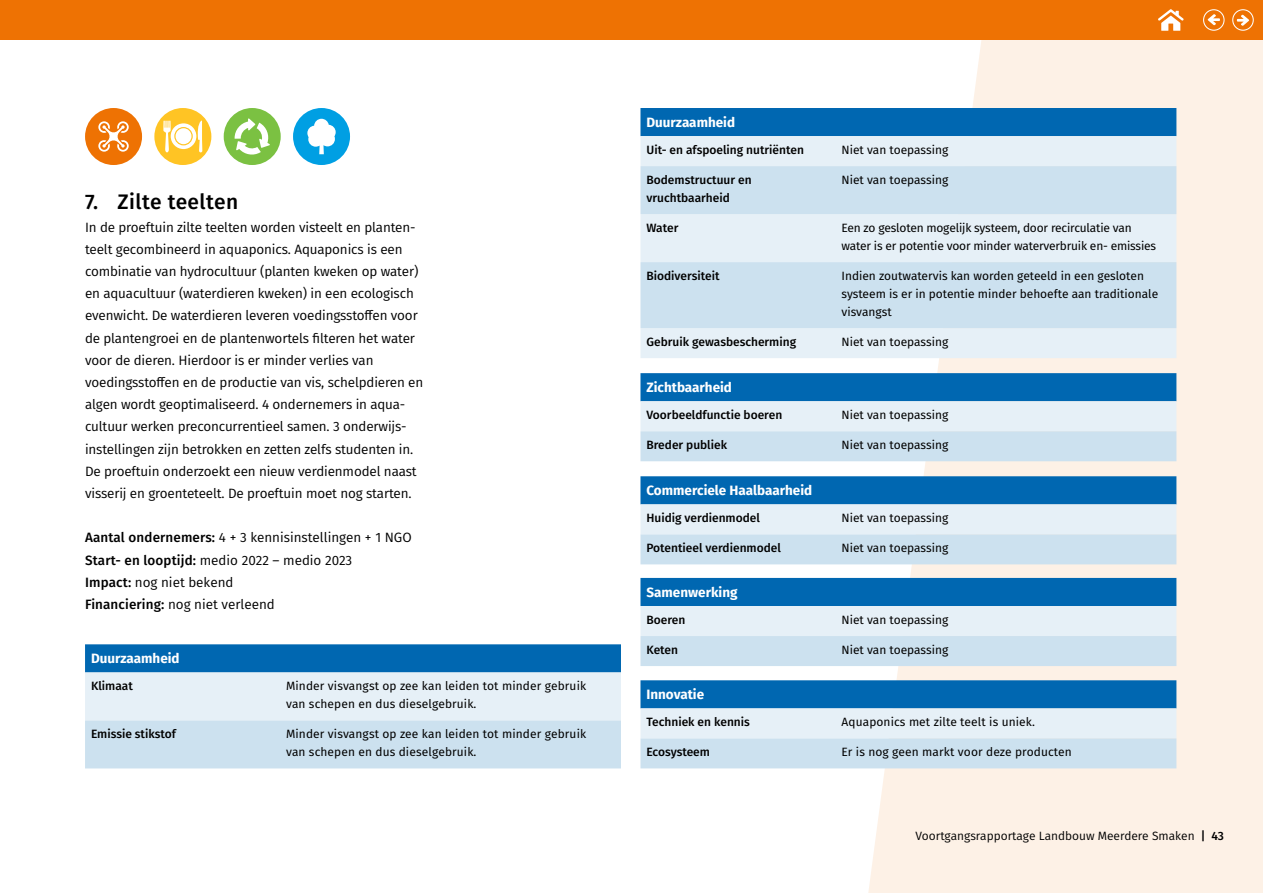
<style>
.page{position:relative;width:1263px;height:893px;background:#fff}
.page>*{position:absolute;margin:0;border:0;box-sizing:border-box;transform-origin:0 0}
.Paragraaf_2_bijlagen{font:500 21px "Fira Sans";letter-spacing:.02em;color:#000}
.Bodytekst_Wit_Na__P{font:13.5px/22.2px "Fira Sans";letter-spacing:-.01em;color:#000}
.Bodytekst_Wit_voor{font:13.5px/22.2px "Fira Sans";color:#000}
.Tabel_kopje__TH___wi{font:700 13.5px "Fira Sans";color:#fff}
.Tabel_Bodytekst_Wit{font:12px/18px "Fira Sans";color:#000}
.Tabel_Bodytekst_Wit-2{font:500 12px/18px "Fira Sans";color:#000}
.t1{font:12px "Fira Sans";color:#000}
.s1{font-weight:500}
</style>
<div class="page">
<svg style="left:868px;top:40px;width:395px;height:853px;background:#fcf1e7"></svg>
<div style="left:293px;top:108px;width:57px;height:57px;background:#009fe3;border-radius:50%"></div>
<svg style="left:307px;top:119px;width:29px;height:35px"></svg>
<div style="left:85px;top:108px;width:57px;height:57px;background:#ee7203;border-radius:50%"></div>
<svg style="left:98px;top:121px;width:31px;height:31px"></svg>
<div style="left:224px;top:108px;width:57px;height:57px;background:#7bc142;border-radius:50%"></div>
<svg style="left:235px;top:118px;width:35px;height:37px"></svg>
<div style="left:154px;top:108px;width:57px;height:57px;background:#ffc424;border-radius:50%"></div>
<svg style="left:163px;top:121px;width:39px;height:31px"></svg>
<svg style="left:85px;top:644px;width:536px;height:124px;background:#a8cbe4"></svg>
<div style="left:640px;top:108px;width:536px;height:28px;background:#0067b1"></div>
<div style="left:640px;top:136px;width:536px;height:222px;background:#e6f0f7"></div>
<svg style="left:640px;top:166px;width:536px;height:162px;background:#d3e5f1"></svg>
<svg style="left:640px;top:373px;width:536px;height:88px;background:#94bfde"></svg>
<svg style="left:640px;top:476px;width:536px;height:88px;background:#94bfde"></svg>
<svg style="left:640px;top:578px;width:536px;height:88px;background:#94bfde"></svg>
<svg style="left:640px;top:680px;width:536px;height:88px;background:#94bfde"></svg>
<div style="left:0;top:0;width:1263px;height:40px;background:#ee7203"></div>
<div style="left:1203px;top:9px;width:21px;height:22px;border:1px solid #fff;border-radius:50%"></div>
<svg style="left:1208px;top:14px;width:12px;height:11px"></svg>
<div style="left:1232px;top:9px;width:22px;height:22px;border:1px solid #fff;border-radius:50%"></div>
<svg style="left:1237px;top:15px;width:12px;height:11px"></svg>
<svg style="left:1158px;top:9px;width:26px;height:22px"></svg>
<h2 class="Paragraaf_2_bijlagen" style="left:85px;top:185px;width:155px">7. Zilte teelten</h2>
<p class="Bodytekst_Wit_Na__P" style="left:85px;top:215px;width:340px">In de proeftuin zilte teelten worden visteelt en planten&shy;teelt gecombineerd in aquaponics. Aquaponics is een combinatie van hydrocultuur (planten kweken op water) en aquacultuur (waterdieren kweken) in een ecologisch evenwicht. De waterdieren leveren voedingsstoffen voor de plantengroei en de plantenwortels filteren het water voor de dieren. Hierdoor is er minder verlies van voedingsstoffen en de productie van vis, schelpdieren en algen wordt geoptimaliseerd. 4 ondernemers in aqua&shy;cultuur werken preconcurrentieel samen. 3 onderwijs&shy;instellingen zijn betrokken en zetten zelfs studenten in.<br>De proeftuin onderzoekt een nieuw verdienmodel naast visserij en groenteteelt. De proeftuin moet nog starten.</p>
<p class="Bodytekst_Wit_voor" style="left:85px;top:526px;width:328px"><span class="s1">Aantal ondernemers:</span> 4 + 3 kennisinstellingen + 1 NGO<br><span class="s1">Start- en looptijd:</span> medio 2022 – medio 2023<br><span class="s1">Impact:</span> nog niet bekend</p>
<p class="Bodytekst_Wit_voor" style="left:85px;top:593px;width:191px"><span class="s1">Financiering:</span> nog niet verleend</p>
<p class="Tabel_kopje__TH___wi" style="left:91px;top:647px;width:90px">Duurzaamheid</p>
<p class="Tabel_Bodytekst_Wit-2" style="left:91px;top:677px;width:43px">Klimaat</p>
<p class="Tabel_Bodytekst_Wit" style="left:286px;top:677px;width:302px">Minder visvangst op zee kan leiden tot minder gebruik van schepen en dus dieselgebruik.</p>
<p class="Tabel_Bodytekst_Wit-2" style="left:91px;top:725px;width:86px">Emissie stikstof</p>
<p class="Tabel_Bodytekst_Wit" style="left:286px;top:725px;width:302px">Minder visvangst op zee kan leiden tot minder gebruik van schepen en dus dieselgebruik.</p>
<p class="Tabel_kopje__TH___wi" style="left:646px;top:111px;width:90px">Duurzaamheid</p>
<p class="Tabel_Bodytekst_Wit-2" style="left:646px;top:140px;width:159px">Uit- en afspoeling nutriënten</p>
<p class="Tabel_Bodytekst_Wit" style="left:841px;top:141px;width:108px">Niet van toepassing</p>
<p class="Tabel_Bodytekst_Wit-2" style="left:646px;top:170px;width:107px">Bodemstructuur en vruchtbaarheid</p>
<p class="Tabel_Bodytekst_Wit" style="left:841px;top:171px;width:108px">Niet van toepassing</p>
<p class="Tabel_Bodytekst_Wit-2" style="left:646px;top:218px;width:33px">Water</p>
<p class="Tabel_Bodytekst_Wit" style="left:841px;top:219px;width:316px">Een zo gesloten mogelijk systeem, door recirculatie van water is er potentie voor minder waterverbruik en- emissies</p>
<p class="Tabel_Bodytekst_Wit-2" style="left:646px;top:266px;width:74px">Biodiversiteit</p>
<p class="Tabel_Bodytekst_Wit" style="left:841px;top:267px;width:318px">Indien zoutwatervis kan worden geteeld in een gesloten systeem is er in potentie minder behoefte aan traditionale visvangst</p>
<p class="Tabel_Bodytekst_Wit-2" style="left:646px;top:332px;width:151px">Gebruik gewasbescherming</p>
<p class="Tabel_Bodytekst_Wit" style="left:841px;top:333px;width:108px">Niet van toepassing</p>
<p class="Tabel_kopje__TH___wi" style="left:646px;top:376px;width:87px">Zichtbaarheid</p>
<p class="Tabel_Bodytekst_Wit-2" style="left:646px;top:405px;width:137px">Voorbeeldfunctie boeren</p>
<p class="Tabel_Bodytekst_Wit" style="left:841px;top:406px;width:108px">Niet van toepassing</p>
<p class="Tabel_Bodytekst_Wit-2" style="left:646px;top:435px;width:82px">Breder publiek</p>
<p class="Tabel_Bodytekst_Wit" style="left:841px;top:436px;width:108px">Niet van toepassing</p>
<p class="Tabel_kopje__TH___wi" style="left:646px;top:479px;width:167px">Commerciele Haalbaarheid</p>
<p class="Tabel_Bodytekst_Wit-2" style="left:646px;top:509px;width:115px">Huidig verdienmodel</p>
<p class="Tabel_Bodytekst_Wit" style="left:841px;top:509px;width:108px">Niet van toepassing</p>
<p class="Tabel_Bodytekst_Wit-2" style="left:646px;top:539px;width:136px">Potentieel verdienmodel</p>
<p class="Tabel_Bodytekst_Wit" style="left:841px;top:539px;width:108px">Niet van toepassing</p>
<p class="Tabel_kopje__TH___wi" style="left:646px;top:581px;width:93px">Samenwerking</p>
<p class="Tabel_Bodytekst_Wit-2" style="left:646px;top:610px;width:40px">Boeren</p>
<p class="Tabel_Bodytekst_Wit" style="left:841px;top:610px;width:108px">Niet van toepassing</p>
<p class="Tabel_Bodytekst_Wit-2" style="left:646px;top:640px;width:33px">Keten</p>
<p class="Tabel_Bodytekst_Wit" style="left:841px;top:640px;width:108px">Niet van toepassing</p>
<p class="Tabel_kopje__TH___wi" style="left:646px;top:683px;width:59px">Innovatie</p>
<p class="Tabel_Bodytekst_Wit-2" style="left:646px;top:713px;width:105px">Techniek en kennis</p>
<p class="Tabel_Bodytekst_Wit" style="left:841px;top:713px;width:195px">Aquaponics met zilte teelt is uniek.</p>
<p class="Tabel_Bodytekst_Wit-2" style="left:646px;top:743px;width:65px">Ecosysteem</p>
<p class="Tabel_Bodytekst_Wit" style="left:841px;top:743px;width:232px">Er is nog geen markt voor deze producten</p>
<p class="t1" style="left:915px;top:827px;width:310px">Voortgangsrapportage Landbouw Meerdere Smaken <span class="s1">| 43</span></p>
</div>
